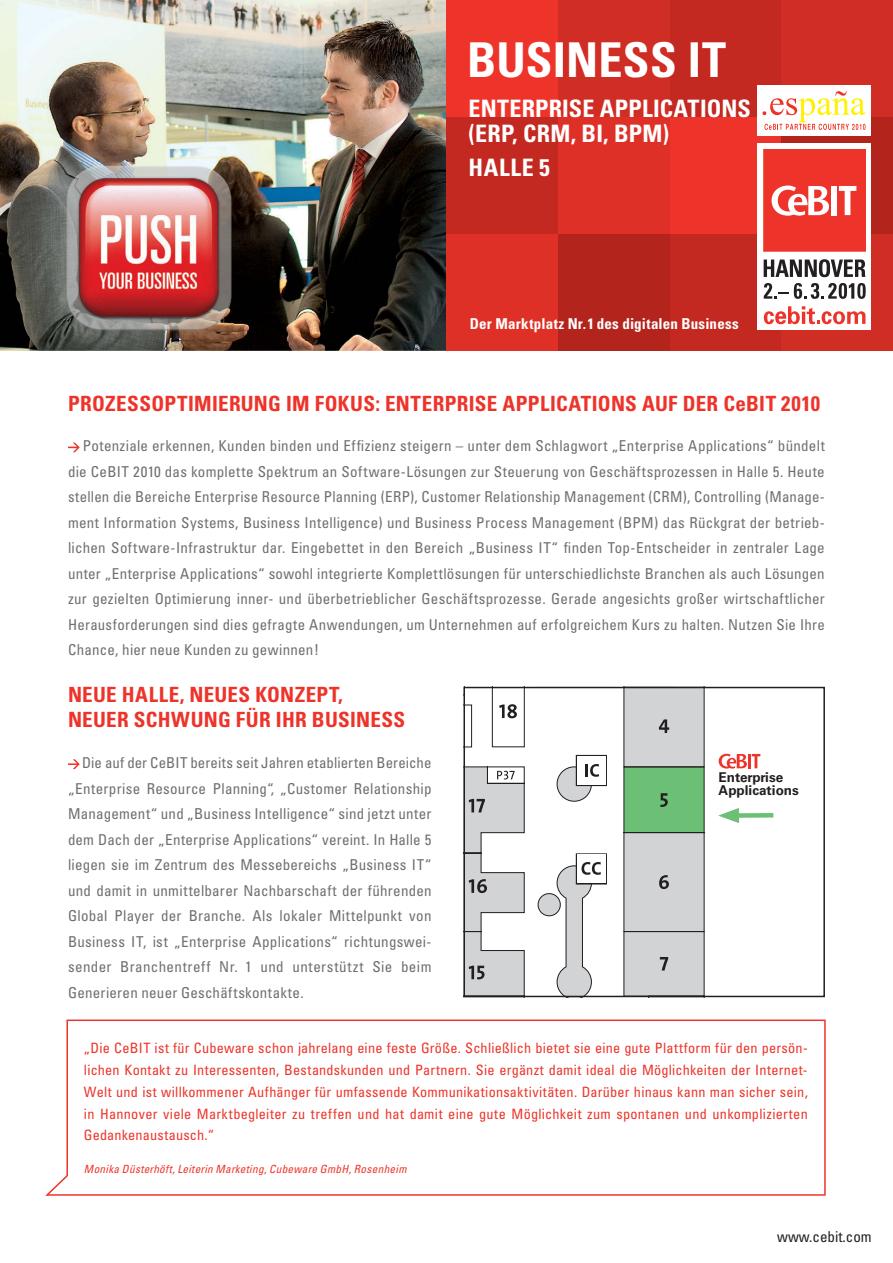
<style>
.page{position:relative;width:893px;height:1263px;background:#fff}
.page>*{position:absolute;margin:0;border:0;box-sizing:border-box;transform-origin:0 0}
.t1{font:700 condensed 48px "Univers LT Std";color:#fff}
.t2{font:700 condensed 24px/25.5px "Univers LT Std";letter-spacing:.01em;color:#fff}
.t3{font:700 condensed 21px/25.5px "Univers LT Std";letter-spacing:.015em;color:#ee342a}
.t4{font:condensed 15px/25.5px "Univers LT Std";letter-spacing:.015em;color:#6d6f71;text-align:justify}
.t5{font:700 condensed 15px "Univers LT Std";letter-spacing:.015em;color:#fff}
.t6{font:condensed 15px "Univers LT Std";color:#231f20}
.t7{font:condensed 14.25px/21.8px "Univers LT Std";letter-spacing:.015em;color:#ee342a;text-align:justify}
.t8{font:700 13.5px/13.5px "Univers LT Std";color:#231f20}
.t9{font:italic condensed 11.25px "Univers LT Std";letter-spacing:.025em;color:#ee342a}
</style>
<div class="page">
<svg style="left:68px;top:442px;width:12px;height:10px"></svg>
<svg style="left:68px;top:759px;width:12px;height:10px"></svg>
<img style="left:0;top:0;width:446px;height:351px">
<div style="left:446px;top:0;width:112px;height:117px;background:#ee342a"></div>
<div style="left:558px;top:0;width:112px;height:117px;background:#d02d24"></div>
<div style="left:670px;top:0;width:111px;height:117px;background:#c32920"></div>
<div style="left:781px;top:0;width:112px;height:117px;background:#d02d24"></div>
<div style="left:446px;top:117px;width:112px;height:117px;background:#c32920"></div>
<div style="left:558px;top:117px;width:112px;height:117px;background:#de3027"></div>
<div style="left:670px;top:117px;width:111px;height:117px;background:#ee342a"></div>
<div style="left:781px;top:117px;width:112px;height:117px;background:#b3251c"></div>
<div style="left:446px;top:234px;width:112px;height:117px;background:#de3027"></div>
<div style="left:558px;top:234px;width:112px;height:117px;background:#b3251c"></div>
<div style="left:670px;top:234px;width:111px;height:117px;background:#c32920"></div>
<div style="left:781px;top:234px;width:112px;height:117px;background:#d02d24"></div>
<div style="left:758px;top:143px;width:113px;height:187px;background:#fff"></div>
<svg style="left:764px;top:283px;width:102px;height:16px"></svg>
<svg style="left:764px;top:259px;width:101px;height:18px"></svg>
<svg style="left:764px;top:306px;width:101px;height:18px"></svg>
<div style="left:764px;top:149px;width:101px;height:102px;background:#ee342a"></div>
<div style="left:831px;top:186px;width:6px;height:29px;background:#fff"></div>
<div style="left:839px;top:186px;width:17px;height:5px;background:#fff"></div>
<svg style="left:772px;top:186px;width:57px;height:30px"></svg>
<div style="left:845px;top:190px;width:5px;height:25px;background:#fff"></div>
<img style="left:64px;top:162px;width:170px;height:170px">
<svg style="left:45px;top:1019px;width:781px;height:177px"></svg>
<div style="left:757px;top:85px;width:114px;height:51px;background:#fff"></div>
<svg style="left:762px;top:91px;width:103px;height:39px"></svg>
<svg style="left:466px;top:690px;width:239px;height:304px"></svg>
<div style="left:731px;top:813px;width:42px;height:5px;background:#6bc075"></div>
<svg style="left:718px;top:808px;width:21px;height:15px"></svg>
<svg style="left:719px;top:754px;width:41px;height:14px"></svg>
<div style="left:463px;top:687px;width:362px;height:310px;border:2px solid #231f20"></div>
<h1 class="t1" style="left:467px;top:39px;width:260px">BUSINESS IT</h1>
<h2 class="t2" style="left:469px;top:97px;width:284px">ENTERPRISE APPLICATIONS (ERP, CRM, BI, BPM)</h2>
<h2 class="t2" style="left:469px;top:157px;width:83px">HALLE 5</h2>
<p class="t5" style="left:470px;top:317px;width:270px">Der Marktplatz Nr. 1 des digitalen Business</p>
<h3 class="t3" style="left:68px;top:392px;width:753px">PROZESSOPTIMIERUNG IM FOKUS: ENTERPRISE APPLICATIONS AUF DER CeBIT 2010</h3>
<p class="t4" style="left:68px;top:434px;width:758px;text-indent:15px">Potenziale erkennen, Kunden binden und Effizienz steigern – unter dem Schlagwort „Enterprise Applications“ bündelt die CeBIT 2010 das komplette Spektrum an Software-Lösungen zur Steuerung von Geschäftsprozessen in Halle 5. Heute stellen die Bereiche Enterprise Resource Planning (ERP), Customer Relationship Management (CRM), Controlling (Manage&shy;ment Information Systems, Business Intelligence) und Business Process Management (BPM) das Rückgrat der betrieb&shy;lichen Software-Infrastruktur dar. Eingebettet in den Bereich „Business IT“ finden Top-Entscheider in zentraler Lage unter „Enterprise Applications“ sowohl integrierte Komplettlösungen für unterschiedlichste Branchen als auch Lösungen zur gezielten Optimierung inner- und überbetrieblicher Geschäftsprozesse. Gerade angesichts großer wirtschaftlicher Herausforderungen sind dies gefragte Anwendungen, um Unternehmen auf erfolgreichem Kurs zu halten. Nutzen Sie Ihre Chance, hier neue Kunden zu gewinnen!</p>
<h3 class="t3" style="left:68px;top:683px;width:339px">NEUE HALLE, NEUES KONZEPT,<br>NEUER SCHWUNG FÜR IHR BUSINESS</h3>
<p class="t4" style="left:68px;top:751px;width:365px;text-indent:14px">Die auf der CeBIT bereits seit Jahren etablierten Bereiche „Enterprise Resource Planning“, „Customer Relationship Management“ und „Business Intelligence“ sind jetzt unter dem Dach der „Enterprise Applications“ vereint. In Halle 5 liegen sie im Zentrum des Messebereichs „Business IT“ und damit in unmittelbarer Nachbarschaft der führenden Global Player der Branche. Als lokaler Mittelpunkt von Business IT, ist „Enterprise Applications“ richtungswei&shy;sender Branchentreff Nr. 1 und unterstützt Sie beim Generieren neuer Geschäftskontakte.</p>
<p class="t8" style="left:719px;top:770px;width:82px">Enterprise<br>Applications</p>
<p class="t7" style="left:84px;top:1038px;width:725px">„Die CeBIT ist für Cubeware schon jahrelang eine feste Größe. Schließlich bietet sie eine gute Plattform für den persön&shy;lichen Kontakt zu Interessenten, Bestandskunden und Partnern. Sie ergänzt damit ideal die Möglichkeiten der Internet-Welt und ist willkommener Aufhänger für umfassende Kommunikationsaktivitäten. Darüber hinaus kann man sicher sein, in Hannover viele Marktbegleiter zu treffen und hat damit eine gute Möglichkeit zum spontanen und unkomplizierten Gedankenaustausch.“</p>
<p class="t9" style="left:84px;top:1164px;width:324px">Monika Düsterhöft, Leiterin Marketing, Cubeware GmbH, Rosenheim</p>
<p class="t6" style="left:777px;top:1230px;width:96px">www.cebit.com</p>
</div>
